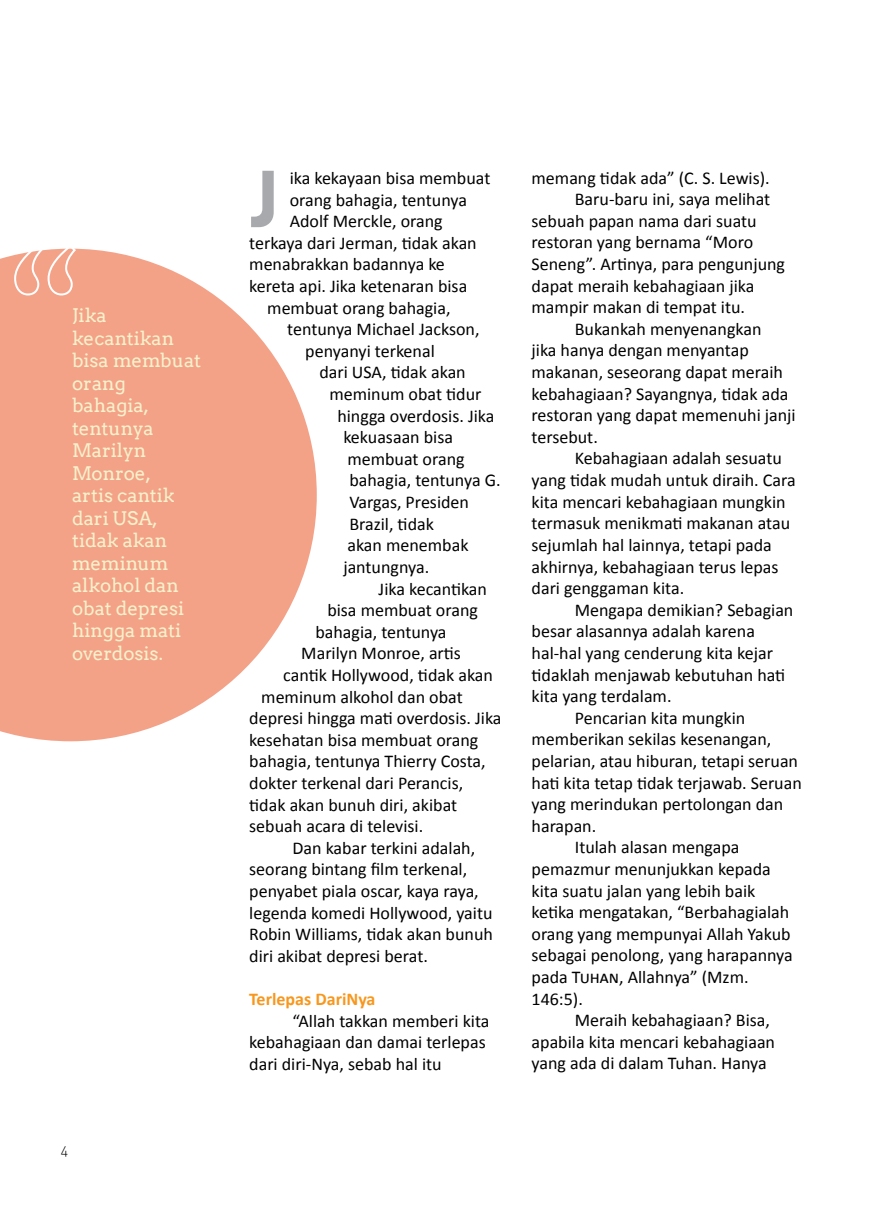
<style>
.page{position:relative;width:874px;height:1208px;background:#fff}
.page>*{position:absolute;margin:0;border:0;box-sizing:border-box;transform-origin:0 0}
.t1{font:700 77px "nevis";color:#a7a9ac}
.t2{font:18.8px/22.4px "Arvo";color:#f6f2cc}
.t3{font:18px/21.6px "Calibri";color:#000}
.t4{font:700 18px "Calibri";color:#f8971d}
.t5{font:300 14px "DIN Alternate";color:#000}
</style>
<div class="page">
<svg style="left:0;top:249px;width:316px;height:492px;fill:#f4a287"></svg>
<svg style="left:13px;top:248px;width:64px;height:48px;background:#f6b49f"></svg>
<p class="t2" style="left:72px;top:305px;width:130px">Jika kecantikan bisa membuat orang bahagia, tentunya<br>Marilyn<br>Monroe,<br>artis cantik dari USA, tidak akan meminum alkohol dan obat depresi hingga mati overdosis.</p>
<p class="t5" style="left:61px;top:1141px;width:9px">4</p>
<h1 class="t1" style="left:249px;top:156px;width:33px">J</h1>
<p class="t3" style="left:289px;top:167px;width:202px">ika kekayaan bisa membuat</p>
<p class="t3" style="left:289px;top:189px;width:179px">orang bahagia, tentunya</p>
<p class="t3" style="left:289px;top:210px;width:154px">Adolf Merckle, orang</p>
<p class="t3" style="left:249px;top:232px;width:229px">terkaya dari Jerman, tidak akan</p>
<p class="t3" style="left:249px;top:254px;width:197px">menabrakkan badannya ke</p>
<p class="t3" style="left:249px;top:275px;width:219px">kereta api. Jika ketenaran bisa</p>
<p class="t3" style="left:267px;top:297px;width:185px">membuat orang bahagia,</p>
<p class="t3" style="left:287px;top:318px;width:194px">tentunya Michael Jackson,</p>
<p class="t3" style="left:305px;top:340px;width:131px">penyanyi terkenal</p>
<p class="t3" style="left:319px;top:362px;width:148px">dari USA, tidak akan</p>
<p class="t3" style="left:329px;top:383px;width:153px">meminum obat tidur</p>
<p class="t3" style="left:337px;top:405px;width:159px">hingga overdosis. Jika</p>
<p class="t3" style="left:343px;top:426px;width:111px">kekuasaan bisa</p>
<p class="t3" style="left:347px;top:448px;width:119px">membuat orang</p>
<p class="t3" style="left:349px;top:470px;width:153px">bahagia, tentunya G.</p>
<p class="t3" style="left:349px;top:491px;width:121px">Vargas, Presiden</p>
<p class="t3" style="left:349px;top:513px;width:86px">Brazil, tidak</p>
<p class="t3" style="left:347px;top:534px;width:123px">akan menembak</p>
<p class="t3" style="left:343px;top:556px;width:87px">jantungnya.</p>
<p class="t3" style="left:378px;top:578px;width:110px">Jika kecantikan</p>
<p class="t3" style="left:327px;top:599px;width:152px">bisa membuat orang</p>
<p class="t3" style="left:315px;top:621px;width:133px">bahagia, tentunya</p>
<p class="t3" style="left:301px;top:642px;width:161px">Marilyn Monroe, artis</p>
<p class="t3" style="left:283px;top:664px;width:211px">cantik Hollywood, tidak akan</p>
<p class="t3" style="left:261px;top:686px;width:203px">meminum alkohol dan obat</p>
<p class="t3" style="left:249px;top:707px;width:253px">depresi hingga mati overdosis. Jika</p>
<p class="t3" style="left:249px;top:729px;width:230px">kesehatan bisa membuat orang</p>
<p class="t3" style="left:249px;top:750px;width:238px">bahagia, tentunya Thierry Costa,</p>
<p class="t3" style="left:249px;top:772px;width:215px">dokter terkenal dari Perancis,</p>
<p class="t3" style="left:249px;top:794px;width:209px">tidak akan bunuh diri, akibat</p>
<p class="t3" style="left:249px;top:815px;width:175px">sebuah acara di televisi.</p>
<p class="t3" style="left:292px;top:837px;width:184px">Dan kabar terkini adalah,</p>
<p class="t3" style="left:249px;top:858px;width:219px">seorang bintang film terkenal,</p>
<p class="t3" style="left:249px;top:880px;width:231px">penyabet piala oscar, kaya raya,</p>
<p class="t3" style="left:249px;top:902px;width:245px">legenda komedi Hollywood, yaitu</p>
<p class="t3" style="left:249px;top:923px;width:245px">Robin Williams, tidak akan bunuh</p>
<p class="t3" style="left:249px;top:945px;width:180px">diri akibat depresi berat.</p>
<p class="t4" style="left:249px;top:987px;width:128px">Terlepas DariNya</p>
<p class="t3" style="left:249px;top:1010px;width:242px;text-indent:43px">“Allah takkan memberi kita kebahagiaan dan damai terlepas dari diri-Nya, sebab hal itu</p>
<p class="t3" style="left:531px;top:167px;width:240px">memang tidak ada” (C. S. Lewis).</p>
<p class="t3" style="left:574px;top:188px;width:197px">Baru-baru ini, saya melihat</p>
<p class="t3" style="left:531px;top:210px;width:226px">sebuah papan nama dari suatu</p>
<p class="t3" style="left:531px;top:232px;width:223px">restoran yang bernama “Moro</p>
<p class="t3" style="left:531px;top:253px;width:255px">Seneng”. Artinya, para pengunjung</p>
<p class="t3" style="left:531px;top:275px;width:224px">dapat meraih kebahagiaan jika</p>
<p class="t3" style="left:531px;top:296px;width:215px">mampir makan di tempat itu.</p>
<p class="t3" style="left:574px;top:318px;width:188px">Bukankah menyenangkan</p>
<p class="t3" style="left:531px;top:340px;width:219px">jika hanya dengan menyantap</p>
<p class="t3" style="left:531px;top:361px;width:253px">makanan, seseorang dapat meraih</p>
<p class="t3" style="left:531px;top:383px;width:258px">kebahagiaan? Sayangnya, tidak ada</p>
<p class="t3" style="left:531px;top:404px;width:265px">restoran yang dapat memenuhi janji</p>
<p class="t3" style="left:531px;top:426px;width:68px">tersebut.</p>
<p class="t3" style="left:574px;top:448px;width:208px">Kebahagiaan adalah sesuatu</p>
<p class="t3" style="left:531px;top:469px;width:265px">yang tidak mudah untuk diraih. Cara</p>
<p class="t3" style="left:531px;top:491px;width:255px">kita mencari kebahagiaan mungkin</p>
<p class="t3" style="left:531px;top:512px;width:260px">termasuk menikmati makanan atau</p>
<p class="t3" style="left:531px;top:534px;width:242px">sejumlah hal lainnya, tetapi pada</p>
<p class="t3" style="left:531px;top:556px;width:248px">akhirnya, kebahagiaan terus lepas</p>
<p class="t3" style="left:531px;top:577px;width:154px">dari genggaman kita.</p>
<p class="t3" style="left:574px;top:599px;width:220px">Mengapa demikian? Sebagian</p>
<p class="t3" style="left:531px;top:620px;width:225px">besar alasannya adalah karena</p>
<p class="t3" style="left:531px;top:642px;width:243px">hal-hal yang cenderung kita kejar</p>
<p class="t3" style="left:531px;top:664px;width:255px">tidaklah menjawab kebutuhan hati</p>
<p class="t3" style="left:531px;top:685px;width:141px">kita yang terdalam.</p>
<p class="t3" style="left:574px;top:707px;width:172px">Pencarian kita mungkin</p>
<p class="t3" style="left:531px;top:728px;width:241px">memberikan sekilas kesenangan,</p>
<p class="t3" style="left:531px;top:750px;width:268px">pelarian, atau hiburan, tetapi seruan</p>
<p class="t3" style="left:531px;top:772px;width:272px">hati kita tetap tidak terjawab. Seruan</p>
<p class="t3" style="left:531px;top:793px;width:253px">yang merindukan pertolongan dan</p>
<p class="t3" style="left:531px;top:815px;width:66px">harapan.</p>
<p class="t3" style="left:574px;top:836px;width:166px">Itulah alasan mengapa</p>
<p class="t3" style="left:531px;top:858px;width:241px">pemazmur menunjukkan kepada</p>
<p class="t3" style="left:531px;top:880px;width:225px">kita suatu jalan yang lebih baik</p>
<p class="t3" style="left:531px;top:901px;width:259px">ketika mengatakan, “Berbahagialah</p>
<p class="t3" style="left:531px;top:923px;width:260px">orang yang mempunyai Allah Yakub</p>
<p class="t3" style="left:531px;top:944px;width:262px">sebagai penolong, yang harapannya</p>
<p class="t3" style="left:531px;top:966px;width:218px">pada Tuhan, Allahnya” (Mzm.</p>
<p class="t3" style="left:531px;top:988px;width:53px">146:5).</p>
<p class="t3" style="left:574px;top:1009px;width:197px">Meraih kebahagiaan? Bisa,</p>
<p class="t3" style="left:531px;top:1031px;width:245px">apabila kita mencari kebahagiaan</p>
<p class="t3" style="left:531px;top:1052px;width:236px">yang ada di dalam Tuhan. Hanya</p>
</div>
